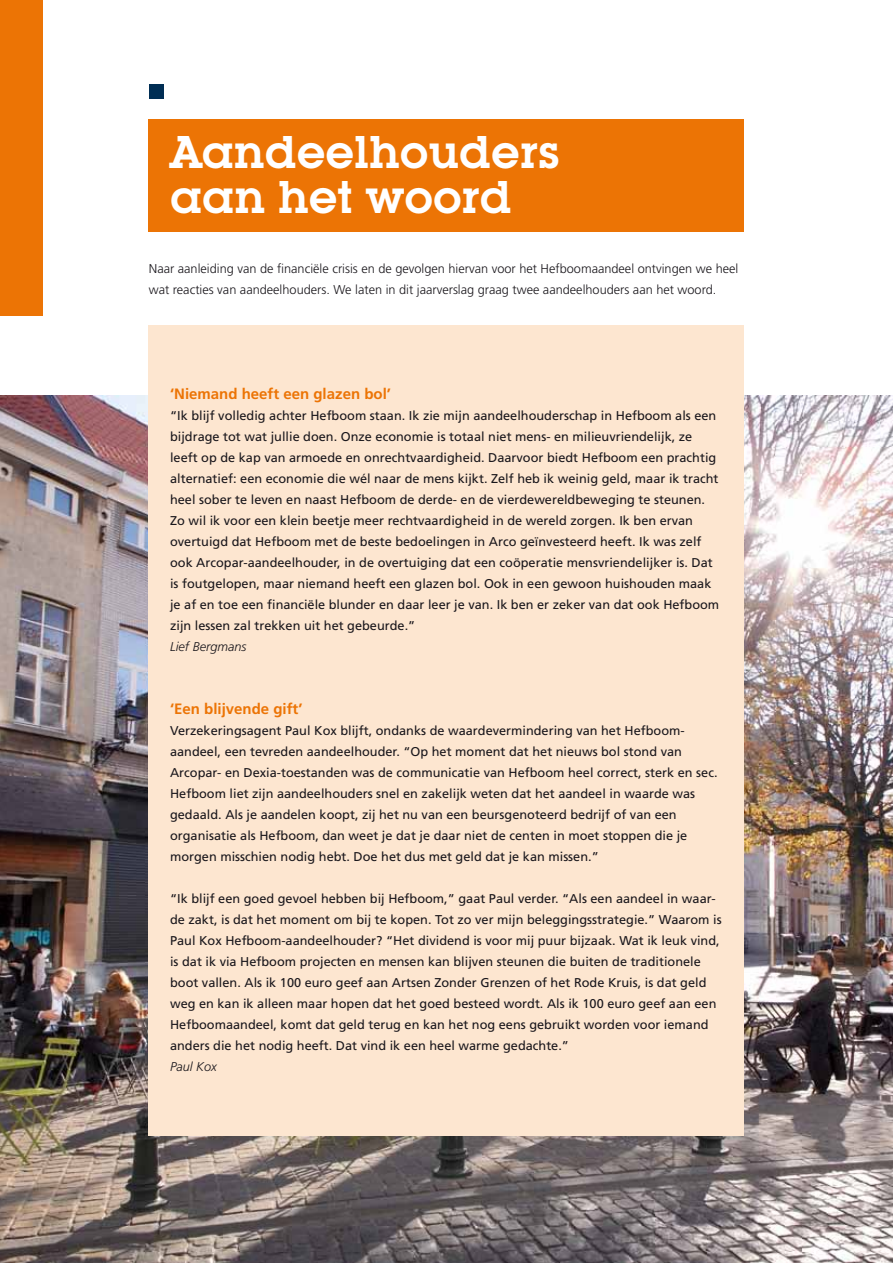
<style>
.page{position:relative;width:893px;height:1263px;background:#fff}
.page>*{position:absolute;margin:0;border:0;box-sizing:border-box;transform-origin:0 0}
.t1{font:600 45px/45px "Lubalin Graph IT Cby BT";color:#fff}
.t2{font:700 15px "Frutiger";color:#ec7405}
.t3{font:12.75px/21px "Frutiger";color:#1a171c}
.t4{font:300 12.75px/21px "Frutiger";color:#1a171c}
.t5{font:italic 300 12.75px "Frutiger";color:#1a171c}
</style>
<div class="page">
<img style="left:0;top:396px;width:893px;height:867px">
<div style="left:0;top:0;width:43px;height:316px;background:#ec7405"></div>
<div style="left:149px;top:325px;width:595px;height:810px;background:#fde6d0"></div>
<div style="left:149px;top:119px;width:595px;height:112px;background:#ec7405"></div>
<div style="left:149px;top:84px;width:15px;height:15px;background:#002e54"></div>
<h1 class="t1" style="left:170px;top:129px;width:392px">Aandeelhouders aan het woord</h1>
<p class="t4" style="left:149px;top:258px;width:591px">Naar aanleiding van de financiële crisis en de gevolgen hiervan voor het Hefboomaandeel ontvingen we heel wat reacties van aandeelhouders. We laten in dit jaarverslag graag twee aandeelhouders aan het woord.</p>
<p class="t2" style="left:170px;top:385px;width:222px">‘Niemand heeft een glazen bol’</p>
<p class="t3" style="left:170px;top:405px;width:551px">“Ik blijf volledig achter Hefboom staan. Ik zie mijn aandeelhouderschap in Hefboom als een bijdrage tot wat jullie doen. Onze economie is totaal niet mens- en milieuvriendelijk, ze leeft op de kap van armoede en onrechtvaardigheid. Daarvoor biedt Hefboom een prachtig alternatief: een economie die wél naar de mens kijkt. Zelf heb ik weinig geld, maar ik tracht heel sober te leven en naast Hefboom de derde- en de vierdewereldbeweging te steunen.<br>Zo wil ik voor een klein beetje meer rechtvaardigheid in de wereld zorgen. Ik ben ervan overtuigd dat Hefboom met de beste bedoelingen in Arco geïnvesteerd heeft. Ik was zelf ook Arcopar-aandeelhouder, in de overtuiging dat een coöperatie mensvriendelijker is. Dat is foutgelopen, maar niemand heeft een glazen bol. Ook in een gewoon huishouden maak je af en toe een financiële blunder en daar leer je van. Ik ben er zeker van dat ook Hefboom zijn lessen zal trekken uit het gebeurde.”</p>
<p class="t5" style="left:170px;top:640px;width:78px">Lief Bergmans</p>
<p class="t2" style="left:170px;top:700px;width:134px">‘Een blijvende gift’</p>
<p class="t3" style="left:170px;top:720px;width:549px">Verzekeringsagent Paul Kox blijft, ondanks de waardevermindering van het Hefboom&shy;aandeel, een tevreden aandeelhouder. “Op het moment dat het nieuws bol stond van Arcopar- en Dexia-toestanden was de communicatie van Hefboom heel correct, sterk en sec.<br>Hefboom liet zijn aandeelhouders snel en zakelijk weten dat het aandeel in waarde was gedaald. Als je aandelen koopt, zij het nu van een beursgenoteerd bedrijf of van een organisatie als Hefboom, dan weet je dat je daar niet de centen in moet stoppen die je morgen misschien nodig hebt. Doe het dus met geld dat je kan missen.”</p>
<p class="t3" style="left:170px;top:888px;width:553px">“Ik blijf een goed gevoel hebben bij Hefboom,” gaat Paul verder. “Als een aandeel in waar&shy;de zakt, is dat het moment om bij te kopen. Tot zo ver mijn beleggingsstrategie.” Waarom is Paul Kox Hefboom-aandeelhouder? “Het dividend is voor mij puur bijzaak. Wat ik leuk vind, is dat ik via Hefboom projecten en mensen kan blijven steunen die buiten de traditionele boot vallen. Als ik 100 euro geef aan Artsen Zonder Grenzen of het Rode Kruis, is dat geld weg en kan ik alleen maar hopen dat het goed besteed wordt. Als ik 100 euro geef aan een Hefboomaandeel, komt dat geld terug en kan het nog eens gebruikt worden voor iemand anders die het nodig heeft. Dat vind ik een heel warme gedachte.”</p>
<p class="t5" style="left:170px;top:1060px;width:48px">Paul Kox</p>
</div>
